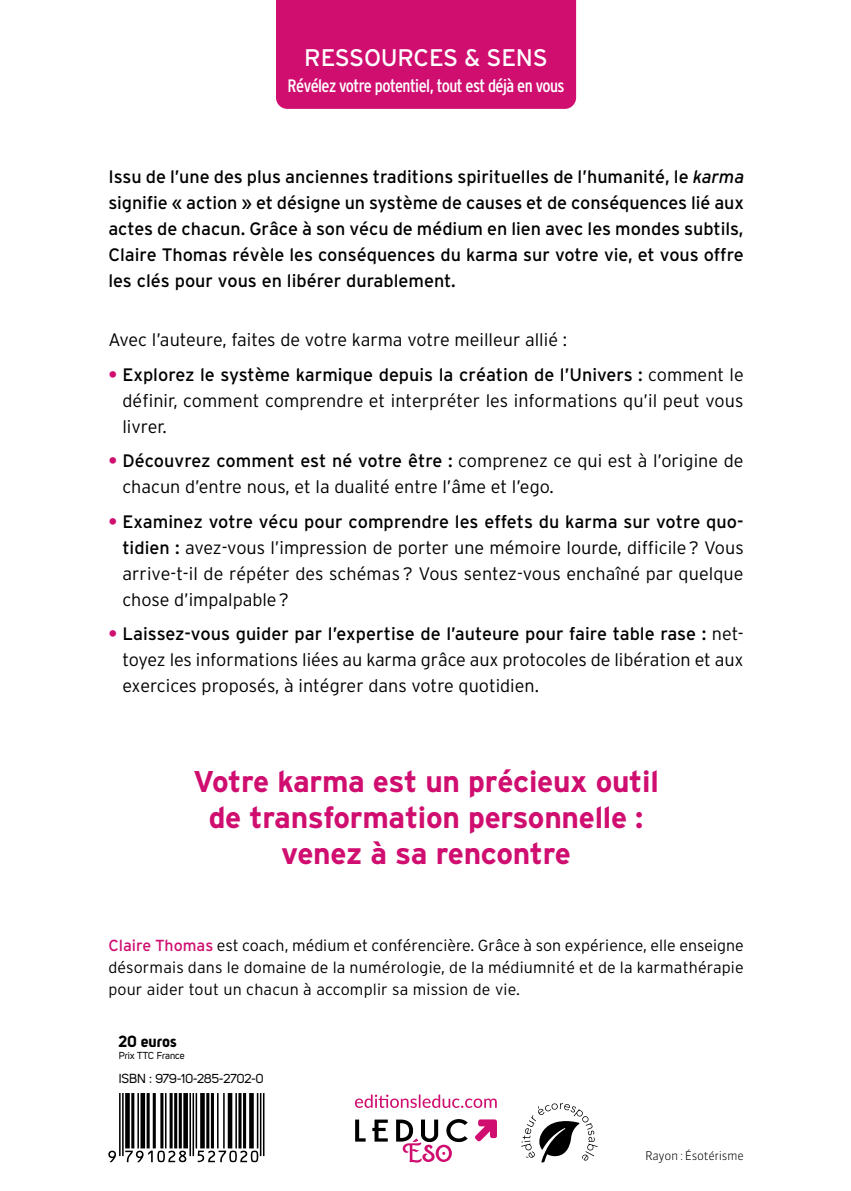
<style>
.page{position:relative;width:851px;height:1191px;background:#fff}
.page>*{position:absolute;margin:0;border:0;box-sizing:border-box;transform-origin:0 0}
.t1{font:700 30px/36px "Interstate";letter-spacing:-.01em;color:#cf0e70;text-align:center}
.t2{font:24px "Interstate";letter-spacing:-.01em;color:#fff}
.t3{font:300 18px/26px "Interstate";color:#000;text-align:justify}
.t4{font:18px/26px "Interstate";color:#000;text-align:justify}
.t5{font:18px "Interstate Condensed";letter-spacing:-.03em;color:#fff}
.t6{font:300 16px/22px "Interstate";letter-spacing:.01em;color:#000;text-align:justify}
.t7{font:16px "Uni Sans Bold";color:#000}
.t8{font:13px "Uni Sans Regular";letter-spacing:-.01em;color:#000}
.t9{font:300 12px "Sanuk";letter-spacing:-.03em;color:#000}
.t10{font:10px "Uni Sans Regular";color:#000}
.s1{font-style:italic}
.s2{font-weight:700;color:#cf0e70}
.s3{font-weight:400}
.s4{font-weight:400;color:#cf0e70}
</style>
<div class="page">
<div style="left:276px;top:0;width:300px;height:109px;background:#cf0e70"></div>
<svg style="left:355px;top:1094px;width:141px;height:14px"></svg>
<svg style="left:355px;top:1119px;width:10px;height:22px"></svg>
<svg style="left:372px;top:1119px;width:16px;height:22px"></svg>
<svg style="left:396px;top:1119px;width:71px;height:43px"></svg>
<svg style="left:475px;top:1119px;width:22px;height:22px"></svg>
<svg style="left:521px;top:1103px;width:76px;height:59px"></svg>
<svg style="left:108px;top:1093px;width:156px;height:69px"></svg>
<h2 class="t2" style="left:304px;top:44px;width:245px">RESSOURCES &amp; SENS</h2>
<p class="t5" style="left:287px;top:76px;width:278px">Révélez votre potentiel, tout est déjà en vous</p>
<p class="t4" style="left:108px;top:163px;width:637px">Issu de l’une des plus anciennes traditions spirituelles de l’humanité, le <span class="s1">karma </span>signifie « action » et désigne un système de causes et de conséquences lié aux actes de chacun. Grâce à son vécu de médium en lien avec les mondes subtils, Claire Thomas révèle les conséquences du karma sur votre vie, et vous offre les clés pour vous en libérer durablement.</p>
<p class="t3" style="left:108px;top:327px;width:460px">Avec l’auteure, faites de votre karma votre meilleur allié :</p>
<p class="t3" style="left:122px;top:361px;width:622px;text-indent:-14px"><span class="s2">•</span> <span class="s3">Explorez le système karmique depuis la création de l’Univers :</span> comment le définir, comment comprendre et interpréter les informations qu’il peut vous livrer.</p>
<p class="t3" style="left:122px;top:448px;width:622px;text-indent:-14px"><span class="s2">•</span> <span class="s3">Découvrez comment est né votre être :</span> comprenez ce qui est à l’origine de chacun d’entre nous, et la dualité entre l’âme et l’ego.</p>
<p class="t3" style="left:122px;top:508px;width:622px;text-indent:-14px"><span class="s2">•</span> <span class="s3">Examinez votre vécu pour comprendre les effets du karma sur votre quo&shy;tidien :</span> avez-vous l’impression de porter une mémoire lourde, difficile? Vous arrive-t-il de répéter des schémas? Vous sentez-vous enchaîné par quelque chose d’impalpable?</p>
<p class="t3" style="left:122px;top:621px;width:622px;text-indent:-14px"><span class="s2">•</span> <span class="s3">Laissez-vous guider par l’expertise de l’auteure pour faire table rase :</span> net&shy;toyez les informations liées au karma grâce aux protocoles de libération et aux exercices proposés, à intégrer dans votre quotidien.</p>
<h1 class="t1" style="left:193px;top:763px;width:467px">Votre karma est un précieux outil de transformation personnelle : venez à sa rencontre</h1>
<p class="t6" style="left:108px;top:934px;width:637px"><span class="s4">Claire Thomas</span> est coach, médium et conférencière. Grâce à son expérience, elle enseigne désormais dans le domaine de la numérologie, de la médiumnité et de la karmathérapie pour aider tout un chacun à accomplir sa mission de vie.</p>
<p class="t7" style="left:119px;top:1031px;width:59px">20 euros</p>
<p class="t10" style="left:119px;top:1049px;width:67px">Prix TTC France</p>
<p class="t8" style="left:119px;top:1071px;width:146px">ISBN : 979-10-285-2702-0</p>
<p class="t9" style="left:645px;top:1148px;width:100px">Rayon : Ésotérisme</p>
</div>
